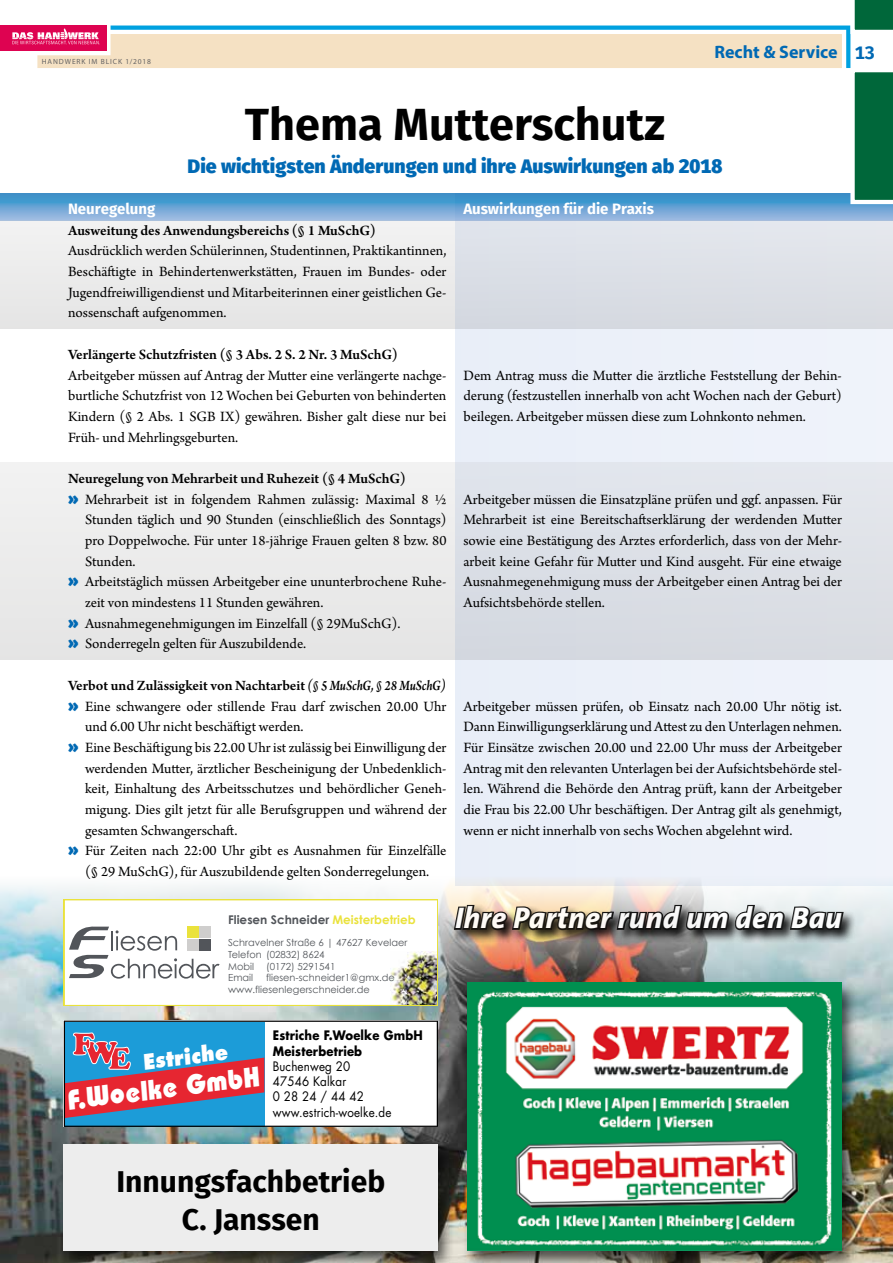
<style>
.page{position:relative;width:893px;height:1263px;background:#fff}
.page>*{position:absolute;margin:0;border:0;box-sizing:border-box;transform-origin:0 0}
.t1{font:700 45px "Fira Sans";color:#000}
.t2{font:700 30px/37.5px "Fira Sans";color:#000;text-align:center}
.t3{font:italic 800 30px "The Sans B8";letter-spacing:.01em;color:#fff}
.t4{font:800 28.05px "Bauhaus";color:#fff;scale:.91 1}
.t5{font:800 20.85px "Futura Std";color:#fff;scale:.91 1}
.t6{font:800 19.5px "Fira Sans";color:#0069b4}
.t7{font:700 18px "Myriad Pro";color:#0069b4}
.t8{font:15px/20.7px "Arno Pro";color:#000;text-align:justify}
.t9{font:600 15px "Arno Pro";color:#000}
.t10{font:700 15px "Fira Sans";color:#fff}
.t11{font:12.75px/15.3px "Futura Std";letter-spacing:.015em;color:#000;scale:.91 1}
.t12{font:700 12.75px/15.3px "Futura Std";letter-spacing:.015em;color:#000;scale:.91 1}
.t13{font:700 12px "Century Gothic";color:#52555a}
.t14{font:9.75px/11.7px "Century Gothic";color:#52555a}
.t15{font:7.5px "Myriad Pro";letter-spacing:.12em;color:#646363}
.s1{font-family:"Fira Sans"}
.s2{font-family:"Fira Sans";font-weight:900;color:#0069b4}
.s3{font-style:italic}
.s4{color:#eae23c}
</style>
<div class="page">
<div style="left:455px;top:193px;width:438px;height:693px;background:#ecf1f9"></div>
<img style="left:0;top:880px;width:893px;height:383px">
<div style="left:0;top:193px;width:893px;height:28px;background:linear-gradient(to bottom,#2a8cc7,#9ebae1)"></div>
<div style="left:0;top:221px;width:893px;height:108px;background:linear-gradient(to right,#efeeec,#d9dee6)"></div>
<div style="left:0;top:462px;width:893px;height:198px;background:linear-gradient(to right,#efeeec,#d9dee6)"></div>
<svg style="left:64px;top:1020px;width:374px;height:107px"></svg>
<div style="left:57px;top:1141px;width:398px;height:122px;background:#000;opacity:.66"></div>
<div style="left:64px;top:1144px;width:374px;height:106px;background:#ededed"></div>
<img style="left:452px;top:902px;width:404px;height:42px">
<svg style="left:452px;top:903px;width:393px;height:29px;background:#646059"></svg>
<div style="left:462px;top:980px;width:397px;height:283px;background:#000;opacity:.66"></div>
<img style="left:468px;top:982px;width:374px;height:268px">
<div style="left:64px;top:899px;width:374px;height:107px;background:#fff"></div>
<img style="left:390px;top:951px;width:45px;height:52px">
<svg style="left:69px;top:926px;width:151px;height:53px"></svg>
<div style="left:187px;top:926px;width:11px;height:12px;background:#eae23c"></div>
<div style="left:187px;top:939px;width:11px;height:11px;background:#cfcecd"></div>
<div style="left:200px;top:926px;width:11px;height:12px;background:#cfcecd"></div>
<div style="left:200px;top:939px;width:11px;height:11px;background:#52555a"></div>
<div style="left:64px;top:899px;width:374px;height:107px;border:2px solid #eae23c"></div>
<div style="left:0;top:26px;width:106px;height:25px;background:#de0351"></div>
<svg style="left:12px;top:0;width:881px;height:206px"></svg>
<p class="t15" style="left:42px;top:57px;width:111px">HANDWERK IM BLICK 1/2018</p>
<p class="t7" style="left:714px;top:40px;width:162px">Recht &amp; Service <span class="s1">13</span></p>
<h1 class="t1" style="left:245px;top:86px;width:422px">Thema Mutterschutz</h1>
<h3 class="t6" style="left:188px;top:148px;width:536px">Die wichtigsten Änderungen und ihre Auswirkungen ab 2018</h3>
<p class="t10" style="left:68px;top:196px;width:89px">Neuregelung</p>
<p class="t9" style="left:68px;top:222px;width:309px">Ausweitung des Anwendungsbereichs (§ 1 MuSchG)</p>
<p class="t8" style="left:68px;top:241px;width:380px">Ausdrücklich werden Schülerinnen, Studentinnen, Praktikantinnen, Beschäftigte in Behindertenwerkstätten, Frauen im Bundes- oder Jugendfreiwilligendienst und Mitarbeiterinnen einer geistlichen Ge&shy;nossenschaft aufgenommen.</p>
<p class="t9" style="left:68px;top:346px;width:331px">Verlängerte Schutzfristen (§ 3 Abs. 2 S. 2 Nr. 3 MuSchG)</p>
<p class="t8" style="left:68px;top:365px;width:380px">Arbeitgeber müssen auf Antrag der Mutter eine verlängerte nachge&shy;burtliche Schutzfrist von 12 Wochen bei Geburten von behinderten Kindern (§ 2 Abs. 1 SGB IX) gewähren. Bisher galt diese nur bei Früh- und Mehrlingsgeburten.</p>
<p class="t9" style="left:68px;top:470px;width:339px">Neuregelung von Mehrarbeit und Ruhezeit (§ 4 MuSchG)</p>
<p class="t8" style="left:68px;top:490px;width:380px"><span class="s2">»</span> Mehrarbeit ist in folgendem Rahmen zulässig: Maximal 8 ½</p>
<p class="t8" style="left:85px;top:510px;width:363px">Stunden täglich und 90 Stunden (einschließlich des Sonntags)</p>
<p class="t8" style="left:85px;top:531px;width:363px">pro Doppelwoche. Für unter 18-jährige Frauen gelten 8 bzw. 80</p>
<p class="t8" style="left:85px;top:552px;width:52px">Stunden.</p>
<p class="t8" style="left:68px;top:572px;width:380px"><span class="s2">»</span> Arbeitstäglich müssen Arbeitgeber eine ununterbrochene Ruhe-</p>
<p class="t8" style="left:85px;top:593px;width:240px">zeit von mindestens 11 Stunden gewähren.</p>
<p class="t8" style="left:68px;top:614px;width:334px"><span class="s2">»</span> Ausnahmegenehmigungen im Einzelfall (§ 29MuSchG).</p>
<p class="t8" style="left:68px;top:634px;width:240px"><span class="s2">»</span> Sonderregeln gelten für Auszubildende.</p>
<p class="t9" style="left:68px;top:677px;width:379px">Verbot und Zulässigkeit von Nachtarbeit <span class="s3">(§ 5 MuSchG, § 28 MuSchG)</span></p>
<p class="t8" style="left:68px;top:696px;width:380px"><span class="s2">»</span> Eine schwangere oder stillende Frau darf zwischen 20.00 Uhr</p>
<p class="t8" style="left:85px;top:717px;width:220px">und 6.00 Uhr nicht beschäftigt werden.</p>
<p class="t8" style="left:68px;top:738px;width:380px"><span class="s2">»</span> Eine Beschäftigung bis 22.00 Uhr ist zulässig bei Einwilligung der</p>
<p class="t8" style="left:85px;top:758px;width:363px">werdenden Mutter, ärztlicher Bescheinigung der Unbedenklich-</p>
<p class="t8" style="left:85px;top:779px;width:363px">keit, Einhaltung des Arbeitsschutzes und behördlicher Geneh-</p>
<p class="t8" style="left:85px;top:800px;width:363px">migung. Dies gilt jetzt für alle Berufsgruppen und während der</p>
<p class="t8" style="left:85px;top:820px;width:154px">gesamten Schwangerschaft.</p>
<p class="t8" style="left:68px;top:841px;width:380px"><span class="s2">»</span> Für Zeiten nach 22:00 Uhr gibt es Ausnahmen für Einzelfälle</p>
<p class="t8" style="left:85px;top:862px;width:346px">(§ 29 MuSchG), für Auszubildende gelten Sonderregelungen.</p>
<p class="t10" style="left:463px;top:196px;width:192px">Auswirkungen für die Praxis</p>
<p class="t8" style="left:463px;top:365px;width:380px">Dem Antrag muss die Mutter die ärztliche Feststellung der Behin&shy;derung (festzustellen innerhalb von acht Wochen nach der Geburt) beilegen. Arbeitgeber müssen diese zum Lohnkonto nehmen.</p>
<p class="t8" style="left:463px;top:490px;width:380px">Arbeitgeber müssen die Einsatzpläne prüfen und ggf. anpassen. Für Mehrarbeit ist eine Bereitschaftserklärung der werdenden Mutter sowie eine Bestätigung des Arztes erforderlich, dass von der Mehr&shy;arbeit keine Gefahr für Mutter und Kind ausgeht. Für eine etwaige Ausnahmegenehmigung muss der Arbeitgeber einen Antrag bei der Aufsichtsbehörde stellen.</p>
<p class="t8" style="left:463px;top:696px;width:380px">Arbeitgeber müssen prüfen, ob Einsatz nach 20.00 Uhr nötig ist.<br>Dann Einwilligungserklärung und Attest zu den Unterlagen nehmen.<br>Für Einsätze zwischen 20.00 und 22.00 Uhr muss der Arbeitgeber Antrag mit den relevanten Unterlagen bei der Aufsichtsbehörde stel&shy;len. Während die Behörde den Antrag prüft, kann der Arbeitgeber die Frau bis 22.00 Uhr beschäftigen. Der Antrag gilt als genehmigt, wenn er nicht innerhalb von sechs Wochen abgelehnt wird.</p>
<p class="t13" style="left:228px;top:912px;width:189px">Fliesen Schneider <span class="s4">Meisterbetrieb</span></p>
<h2 class="t3" style="left:455px;top:902px;width:388px">Ihre Partner rund um den Bau</h2>
<p class="t14" style="left:228px;top:937px;width:181px">Schravelner Straße 6 | 47627 Kevelaer<br>Telefon (02832) 8624<br>Mobil (0172) 5291541<br>Email</p>
<p class="t14" style="left:228px;top:972px;width:168px;text-indent:38px">fliesen-schneider1@gmx.de www.fliesenlegerschneider.de</p>
<h3 class="t5" style="left:141px;top:1049px;width:95px;rotate:-7deg">Estriche</h3>
<h3 class="t4" style="left:66px;top:1079px;width:214px;rotate:-7deg">F.Woelke GmbH</h3>
<h3 class="t4" style="left:65px;top:1083px;width:214px;rotate:-7deg">F.Woelke GmbH</h3>
<p class="t12" style="left:273px;top:1028px;width:166px">Estriche F.Woelke GmbH<br>Meisterbetrieb</p>
<p class="t11" style="left:273px;top:1059px;width:132px">Buchenweg 20<br>47546 Kalkar<br>0 28 24 / 44 42 www.estrich-woelke.de</p>
<h2 class="t2" style="left:116px;top:1161px;width:270px">Innungsfachbetrieb<br>C. Janssen</h2>
</div>
